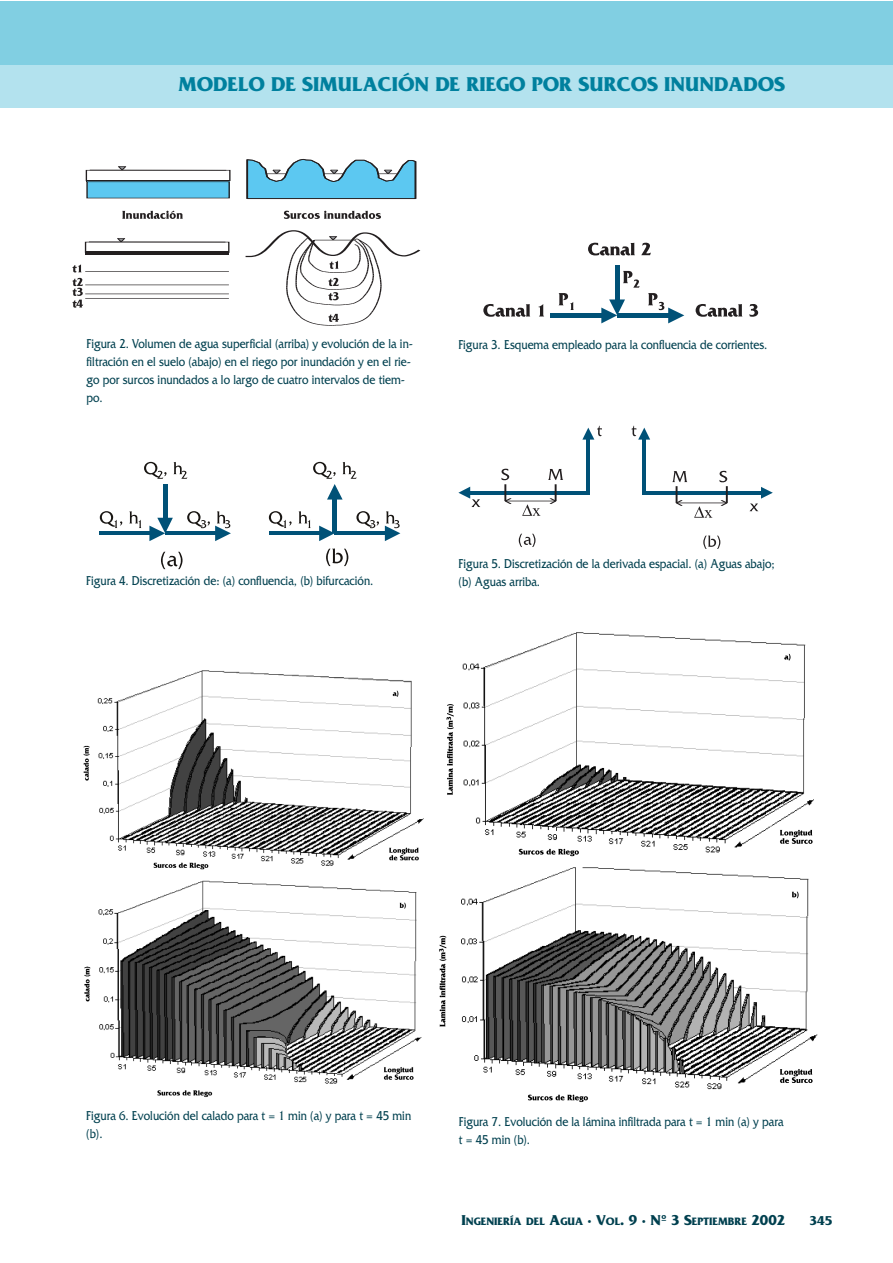
<style>
.page{position:relative;width:893px;height:1263px;background:#fff}
.page>*{position:absolute;margin:0;border:0;box-sizing:border-box;transform-origin:0 0}
.t1{font:700 21px "Friz Quadrata";color:#00809e}
.t2{font:13.5px/18px "Friz Quadrata";color:#00404f;scale:.85 1}
.t3{font:700 13.5px "Friz Quadrata";color:#00404f}
.t4{font:700 11.25px "Friz Quadrata";color:#00404f}
.s1{font-size:15px}
</style>
<div class="page">
<div style="left:0;top:35px;width:892px;height:72px;background:#b3e2ee"></div>
<div style="left:0;top:1px;width:892px;height:64px;background:#81cfe2"></div>
<hr style="left:86px;top:180px;width:144px;height:2px;background:#231f20">
<svg style="left:117px;top:166px;width:10px;height:4px"></svg>
<svg style="left:246px;top:159px;width:171px;height:40px"></svg>
<div style="left:87px;top:182px;width:142px;height:16px;background:#5cc8f1"></div>
<div style="left:86px;top:170px;width:144px;height:11px;border:1px solid #231f20"></div>
<svg style="left:122px;top:211px;width:61px;height:8px"></svg>
<svg style="left:284px;top:211px;width:97px;height:8px"></svg>
<hr style="left:85px;top:252px;width:144px;height:3px;background:#231f20">
<hr style="left:85px;top:271px;width:144px;height:1px;background:#231f20">
<hr style="left:85px;top:285px;width:144px;height:1px;background:#231f20">
<hr style="left:85px;top:294px;width:144px;height:1px;background:#231f20">
<hr style="left:85px;top:298px;width:144px;height:1px;background:#231f20">
<svg style="left:116px;top:238px;width:10px;height:4px"></svg>
<div style="left:85px;top:242px;width:144px;height:11px;border:1px solid #231f20"></div>
<svg style="left:73px;top:264px;width:9px;height:8px"></svg>
<svg style="left:73px;top:278px;width:10px;height:30px"></svg>
<svg style="left:245px;top:230px;width:176px;height:96px"></svg>
<svg style="left:559px;top:293px;width:15px;height:17px"></svg>
<svg style="left:623px;top:271px;width:17px;height:17px"></svg>
<svg style="left:483px;top:304px;width:47px;height:13px"></svg>
<svg style="left:538px;top:304px;width:6px;height:12px"></svg>
<svg style="left:588px;top:243px;width:47px;height:12px"></svg>
<svg style="left:641px;top:243px;width:10px;height:12px"></svg>
<svg style="left:696px;top:304px;width:46px;height:13px"></svg>
<svg style="left:749px;top:304px;width:9px;height:13px"></svg>
<div style="left:550px;top:313px;width:52px;height:5px;background:#005177"></div>
<div style="left:617px;top:313px;width:51px;height:5px;background:#005177"></div>
<svg style="left:648px;top:293px;width:36px;height:30px"></svg>
<hr style="left:615px;top:265px;width:4px;height:35px;background:#005177">
<svg style="left:601px;top:299px;width:24px;height:24px"></svg>
<svg style="left:100px;top:511px;width:22px;height:17px"></svg>
<svg style="left:129px;top:511px;width:12px;height:17px"></svg>
<svg style="left:144px;top:462px;width:23px;height:17px"></svg>
<svg style="left:173px;top:462px;width:14px;height:17px"></svg>
<hr style="left:99px;top:531px;width:51px;height:4px;background:#005177">
<hr style="left:165px;top:531px;width:50px;height:4px;background:#005177">
<svg style="left:187px;top:511px;width:44px;height:30px"></svg>
<hr style="left:163px;top:484px;width:4px;height:34px;background:#005177">
<svg style="left:149px;top:518px;width:24px;height:23px"></svg>
<hr style="left:269px;top:531px;width:50px;height:4px;background:#005177">
<svg style="left:319px;top:526px;width:16px;height:15px"></svg>
<hr style="left:335px;top:531px;width:50px;height:4px;background:#005177">
<hr style="left:333px;top:499px;width:4px;height:34px;background:#005177">
<svg style="left:161px;top:552px;width:22px;height:17px"></svg>
<svg style="left:326px;top:548px;width:22px;height:18px"></svg>
<svg style="left:269px;top:511px;width:23px;height:17px"></svg>
<svg style="left:299px;top:511px;width:12px;height:17px"></svg>
<svg style="left:313px;top:462px;width:44px;height:37px"></svg>
<svg style="left:356px;top:511px;width:23px;height:17px"></svg>
<svg style="left:385px;top:511px;width:15px;height:30px"></svg>
<hr style="left:470px;top:491px;width:118px;height:3px;background:#005177">
<hr style="left:587px;top:439px;width:3px;height:56px;background:#005177">
<svg style="left:519px;top:534px;width:16px;height:13px"></svg>
<svg style="left:458px;top:487px;width:22px;height:20px"></svg>
<svg style="left:582px;top:426px;width:20px;height:14px"></svg>
<hr style="left:505px;top:500px;width:51px;height:2px;background:#231f20">
<svg style="left:501px;top:469px;width:13px;height:35px"></svg>
<svg style="left:548px;top:469px;width:15px;height:35px"></svg>
<svg style="left:522px;top:504px;width:18px;height:12px"></svg>
<hr style="left:643px;top:491px;width:118px;height:3px;background:#005177">
<hr style="left:643px;top:439px;width:3px;height:56px;background:#005177">
<svg style="left:703px;top:535px;width:17px;height:14px"></svg>
<svg style="left:749px;top:487px;width:24px;height:24px"></svg>
<svg style="left:631px;top:426px;width:19px;height:14px"></svg>
<hr style="left:677px;top:502px;width:50px;height:1px;background:#231f20">
<svg style="left:672px;top:471px;width:15px;height:35px"></svg>
<svg style="left:719px;top:471px;width:10px;height:35px"></svg>
<svg style="left:694px;top:506px;width:18px;height:12px"></svg>
<img style="left:83px;top:670px;width:341px;height:427px">
<img style="left:439px;top:632px;width:379px;height:470px">
<h1 class="t1" style="left:178px;top:71px;width:608px">MODELO DE SIMULACIÓN DE RIEGO POR SURCOS INUNDADOS</h1>
<p class="t2" style="left:87px;top:335px;width:386px">Figura 2. Volumen de agua superficial (arriba) y evolución de la in&shy;filtración en el suelo (abajo) en el riego por inundación y en el rie&shy;go por surcos inundados a lo largo de cuatro intervalos de tiem&shy;po.</p>
<p class="t2" style="left:458px;top:335px;width:365px">Figura 3. Esquema empleado para la confluencia de corrientes.</p>
<p class="t2" style="left:86px;top:571px;width:339px">Figura 4. Discretización de: (a) confluencia, (b) bifurcación.</p>
<p class="t2" style="left:459px;top:554px;width:373px">Figura 5. Discretización de la derivada espacial. (a) Aguas abajo; (b) Aguas arriba.</p>
<p class="t2" style="left:86px;top:1107px;width:384px">Figura 6. Evolución del calado para t = 1 min (a) y para t = 45 min (b).</p>
<p class="t2" style="left:459px;top:1113px;width:383px">Figura 7. Evolución de la lámina infiltrada para t = 1 min (a) y para t = 45 min (b).</p>
<p class="t4" style="left:461px;top:1215px;width:325px"><span class="s1">I</span>NGENIERÍA DEL <span class="s1">A</span>GUA <span class="s1">· V</span>OL<span class="s1">. 9 · Nº 3 S</span>EPTIEMBRE <span class="s1">2002</span></p>
<p class="t3" style="left:809px;top:1212px;width:24px">345</p>
</div>
